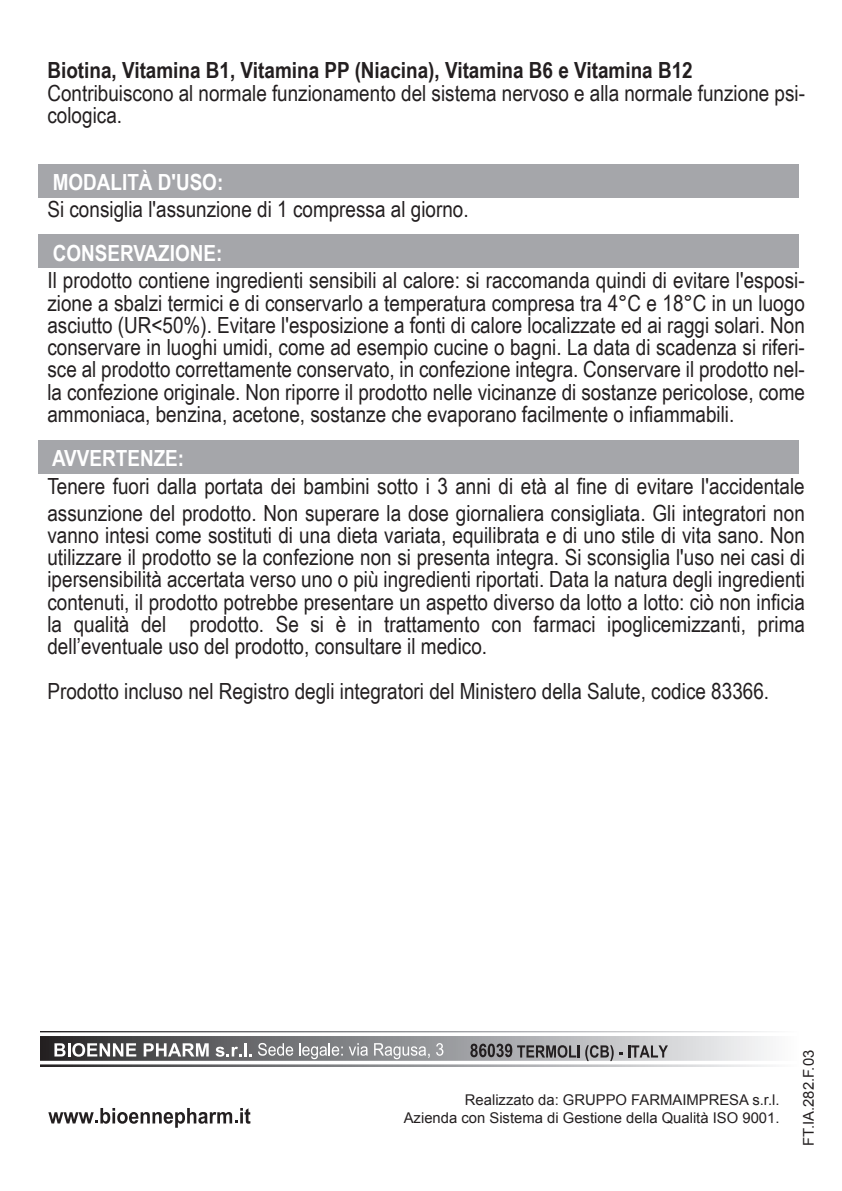
<style>
.page{position:relative;width:842px;height:1191px;background:#fff}
.page>*{position:absolute;margin:0;border:0;box-sizing:border-box;transform-origin:0 0}
.t1{font:22.2px/22.2px "Arial Narrow";color:#231f20;scale:1.04 1}
.t2{font:700 22.2px "Arial Narrow";color:#231f20;scale:1.04 1}
.t3{font:700 22.2px "Arial Narrow";color:#fff;scale:1.04 1}
.t4{font:14.8px/17.8px "Arial";color:#231f20;text-align:right}
</style>
<div class="page">
<div style="left:39px;top:164px;width:760px;height:33px;background:#a5a6aa"></div>
<div style="left:39px;top:235px;width:760px;height:33px;background:#a5a6aa"></div>
<div style="left:39px;top:440px;width:760px;height:34px;background:#a5a6aa"></div>
<svg style="left:48px;top:1108px;width:202px;height:19px"></svg>
<div style="left:41px;top:1031px;width:757px;height:36px;background:linear-gradient(to right,#2c2c2e,#fbfcff)"></div>
<svg style="left:40px;top:1060px;width:758px;height:4px"></svg>
<svg style="left:40px;top:1032px;width:758px;height:4px"></svg>
<svg style="left:54px;top:1043px;width:82px;height:13px"></svg>
<svg style="left:144px;top:1043px;width:65px;height:13px"></svg>
<svg style="left:216px;top:1043px;width:36px;height:13px"></svg>
<svg style="left:258px;top:1043px;width:35px;height:12px"></svg>
<svg style="left:299px;top:1043px;width:44px;height:16px"></svg>
<svg style="left:349px;top:1043px;width:19px;height:12px"></svg>
<svg style="left:374px;top:1043px;width:56px;height:16px"></svg>
<svg style="left:436px;top:1043px;width:7px;height:12px"></svg>
<svg style="left:470px;top:1043px;width:198px;height:18px;background:#8e8e90"></svg>
<p class="t2" style="left:47px;top:54px;width:622px">Biotina, Vitamina B1, Vitamina PP (Niacina), Vitamina B6 e Vitamina B12</p>
<p class="t1" style="left:47px;top:81px;width:730px">Contribuiscono al normale funzionamento del sistema nervoso e alla normale funzione psi&shy;cologica.</p>
<p class="t3" style="left:53px;top:165px;width:166px">MODALITÀ D'USO:</p>
<p class="t1" style="left:47px;top:197px;width:407px">Si consiglia l'assunzione di 1 compressa al giorno.</p>
<p class="t3" style="left:53px;top:236px;width:165px">CONSERVAZIONE:</p>
<p class="t1" style="left:47px;top:269px;width:730px;text-align:justify">Il prodotto contiene ingredienti sensibili al calore: si raccomanda quindi di evitare l'esposi&shy;zione a sbalzi termici e di conservarlo a temperatura compresa tra 4°C e 18°C in un luogo asciutto (UR&lt;50%). Evitare l'esposizione a fonti di calore localizzate ed ai raggi solari. Non conservare in luoghi umidi, come ad esempio cucine o bagni. La data di scadenza si riferi&shy;sce al prodotto correttamente conservato, in confezione integra. Conservare il prodotto nel&shy;la confezione originale. Non riporre il prodotto nelle vicinanze di sostanze pericolose, come ammoniaca, benzina, acetone, sostanze che evaporano facilmente o infiammabili.</p>
<p class="t3" style="left:52px;top:442px;width:129px">AVVERTENZE:</p>
<p class="t1" style="left:47px;top:471px;width:730px;line-height:27.2px">Tenere fuori dalla portata dei bambini sotto i 3 anni di età al fine di evitare l'accidentale assunzione del prodotto. Non superare la dose giornaliera consigliata. Gli integratori non</p>
<p class="t1" style="left:47px;top:523px;width:730px;text-align:justify">vanno intesi come sostituti di una dieta variata, equilibrata e di uno stile di vita sano. Non utilizzare il prodotto se la confezione non si presenta integra. Si sconsiglia l'uso nei casi di ipersensibilità accertata verso uno o più ingredienti riportati. Data la natura degli ingredienti contenuti, il prodotto potrebbe presentare un aspetto diverso da lotto a lotto: ciò non inficia la qualità del prodotto. Se si è in trattamento con farmaci ipoglicemizzanti, prima dell’eventuale uso del prodotto, consultare il medico.</p>
<p class="t1" style="left:47px;top:679px;width:695px">Prodotto incluso nel Registro degli integratori del Ministero della Salute, codice 83366.</p>
<p class="t4" style="left:404px;top:1091px;width:377px">Realizzato da: GRUPPO FARMAIMPRESA s.r.l.<br>Azienda con Sistema di Gestione della Qualità ISO 9001.</p>
<p class="t4" style="left:800px;top:1145px;width:97px;rotate:-90deg">FT.IA.282.F.03</p>
</div>
